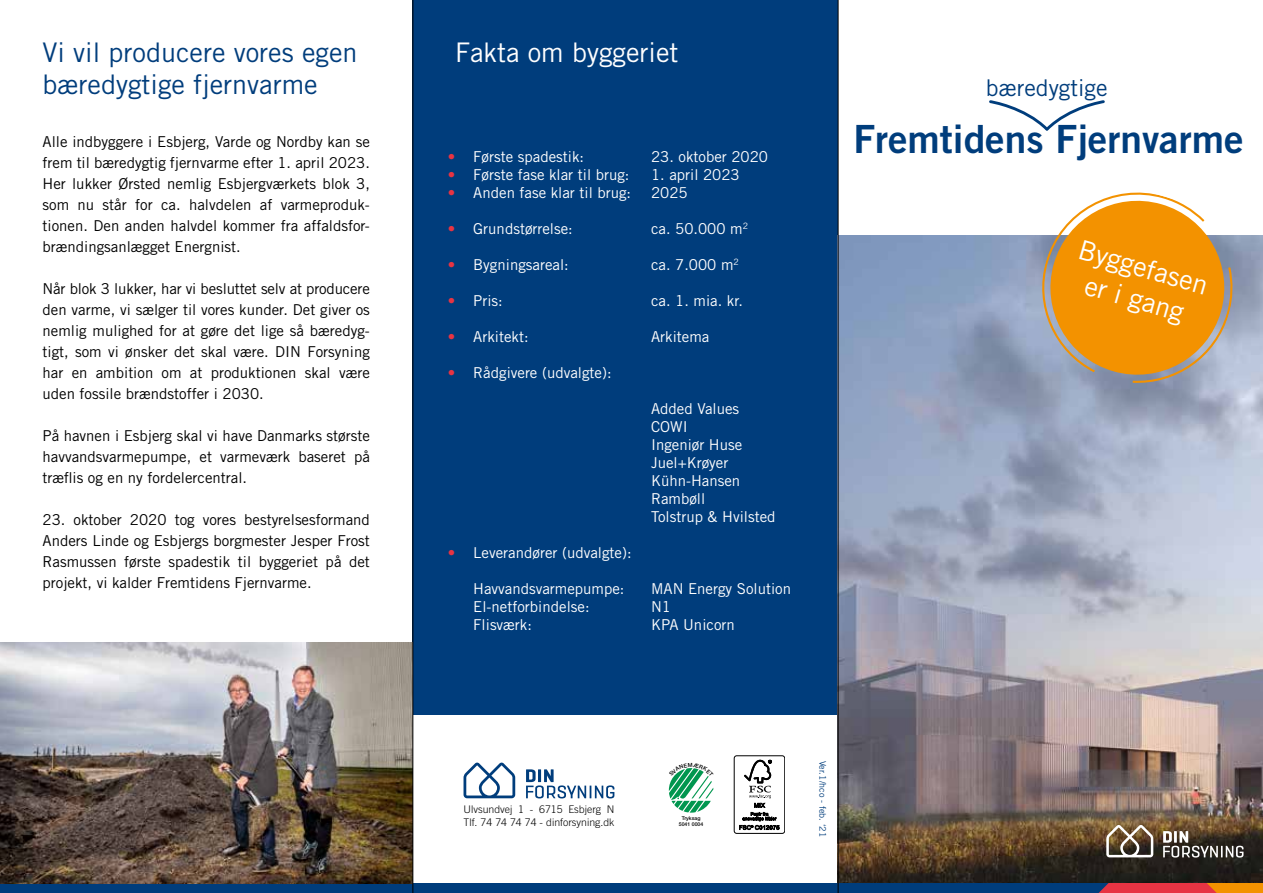
<style>
.page{position:relative;width:1263px;height:893px;background:#fff}
.page>*{position:absolute;margin:0;border:0;box-sizing:border-box;transform-origin:0 0}
.t1{font:38.85px "Trade Gothic LT Std Bd 2";color:#003d7c}
.t2{font:27px/32.4px "Trade Gothic LT Std";color:#003d7c}
.t3{font:27px/32.4px "Trade Gothic LT Std";color:#fff;text-align:center}
.t4{font:23.1px "Trade Gothic LT Std";color:#003d7c}
.t5{font:15px/21px "Trade Gothic LT Std";color:#000;text-align:justify}
.t6{font:15px/18px "Trade Gothic LT Std";color:#fff}
.t7{font:300 10.5px/12.6px "Trade Gothic LT Std";color:#000}
.t8{font:9px "Trade Gothic LT Std";color:#003d7c}
.t9{font:500 5.25px/6.3px "Helvetica Neue LT Std";color:#000;text-align:center}
.s1{color:#e73443}
</style>
<div class="page">
<div style="left:412px;top:0;width:426px;height:714px;background:#003d7c"></div>
<img style="left:839px;top:236px;width:424px;height:647px">
<svg style="left:1032px;top:192px;width:203px;height:192px;background:#dea44d"></svg>
<svg style="left:1163px;top:831px;width:80px;height:26px;background:#676058"></svg>
<svg style="left:1106px;top:825px;width:47px;height:32px"></svg>
<svg style="left:934px;top:883px;width:329px;height:10px;background:#714755"></svg>
<div style="left:625px;top:883px;width:309px;height:10px;background:#003d7c"></div>
<div style="left:0;top:883px;width:655px;height:10px;background:#003d7c"></div>
<svg style="left:526px;top:769px;width:88px;height:29px"></svg>
<svg style="left:463px;top:763px;width:52px;height:35px"></svg>
<img style="left:0;top:642px;width:412px;height:241px">
<div style="left:734px;top:755px;width:51px;height:79px;border:1px solid #000;border-radius:3px"></div>
<svg style="left:739px;top:760px;width:40px;height:70px"></svg>
<hr style="left:412px;top:0;width:1px;height:893px;background:#000">
<hr style="left:838px;top:0;width:1px;height:893px;background:#000">
<svg style="left:989px;top:100px;width:116px;height:31px"></svg>
<svg style="left:669px;top:768px;width:45px;height:45px"></svg>
<h2 class="t2" style="left:43px;top:36px;width:316px">Vi vil producere vores egen bæredygtige fjernvarme</h2>
<p class="t5" style="left:43px;top:131px;width:329px">Alle indbyggere i Esbjerg, Varde og Nordby kan se frem til bæredygtig fjernvarme efter 1. april 2023.<br>Her lukker Ørsted nemlig Esbjergværkets blok 3, som nu står for ca. halvdelen af varmeproduk&shy;tionen. Den anden halvdel kommer fra affaldsfor&shy;brændingsanlægget Energnist.</p>
<p class="t5" style="left:43px;top:278px;width:329px">Når blok 3 lukker, har vi besluttet selv at producere den varme, vi sælger til vores kunder. Det giver os nemlig mulighed for at gøre det lige så bæredyg&shy;tigt, som vi ønsker det skal være. DIN Forsyning har en ambition om at produktionen skal være uden fossile brændstoffer i 2030.</p>
<p class="t5" style="left:43px;top:425px;width:329px">På havnen i Esbjerg skal vi have Danmarks største havvandsvarmepumpe, et varmeværk baseret på træflis og en ny fordelercentral.</p>
<p class="t5" style="left:43px;top:509px;width:329px">23. oktober 2020 tog vores bestyrelsesformand Anders Linde og Esbjergs borgmester Jesper Frost Rasmussen første spadestik til byggeriet på det projekt, vi kalder Fremtidens Fjernvarme.</p>
<h2 class="t3" style="left:455px;top:36px;width:225px">Fakta om byggeriet</h2>
<p class="t6" style="left:448px;top:147px;width:138px"><span class="s1">•</span> Første spadestik:</p>
<p class="t6" style="left:651px;top:147px;width:119px">23. oktober 2020</p>
<p class="t6" style="left:448px;top:165px;width:183px"><span class="s1">•</span> Første fase klar til brug:</p>
<p class="t6" style="left:651px;top:165px;width:90px">1. april 2023</p>
<p class="t6" style="left:448px;top:183px;width:185px"><span class="s1">•</span> Anden fase klar til brug:</p>
<p class="t6" style="left:651px;top:183px;width:38px">2025</p>
<p class="t6" style="left:448px;top:219px;width:127px"><span class="s1">•</span> Grundstørrelse:</p>
<p class="t6" style="left:651px;top:219px;width:98px">ca. 50.000 m<sup>2</sup></p>
<p class="t6" style="left:448px;top:255px;width:122px"><span class="s1">•</span> Bygningsareal:</p>
<p class="t6" style="left:651px;top:255px;width:89px">ca. 7.000 m<sup>2</sup></p>
<p class="t6" style="left:448px;top:291px;width:57px"><span class="s1">•</span> Pris:</p>
<p class="t6" style="left:651px;top:291px;width:94px">ca. 1. mia. kr.</p>
<p class="t6" style="left:448px;top:327px;width:82px"><span class="s1">•</span> Arkitekt:</p>
<p class="t6" style="left:651px;top:327px;width:60px">Arkitema</p>
<p class="t6" style="left:448px;top:363px;width:165px"><span class="s1">•</span> Rådgivere (udvalgte):</p>
<p class="t6" style="left:651px;top:399px;width:126px">Added Values<br>COWI<br>Ingeniør Huse<br>Juel+Krøyer<br>Kühn-Hansen<br>Rambøll<br>Tolstrup &amp; Hvilsted</p>
<p class="t6" style="left:448px;top:543px;width:185px"><span class="s1">•</span> Leverandører (udvalgte):</p>
<p class="t6" style="left:473px;top:579px;width:153px">Havvandsvarmepumpe:</p>
<p class="t6" style="left:651px;top:579px;width:141px">MAN Energy Solution</p>
<p class="t6" style="left:473px;top:597px;width:118px">El-netforbindelse:</p>
<p class="t6" style="left:651px;top:597px;width:21px">N1</p>
<p class="t6" style="left:473px;top:615px;width:60px">Flisværk:</p>
<p class="t6" style="left:651px;top:615px;width:85px">KPA Unicorn</p>
<h3 class="t4" style="left:986px;top:74px;width:123px">bæredygtige</h3>
<h1 class="t1" style="left:853px;top:115px;width:392px">Fremtidens Fjernvarme</h1>
<h2 class="t3" style="left:1084px;top:233px;width:135px;rotate:16deg">Byggefasen er i gang</h2>
<p class="t7" style="left:463px;top:803px;width:152px">Ulvsundvej 1 - 6715 Esbjerg N<br>Tlf. 74 74 74 74 - dinforsyning.dk</p>
<p class="t9" style="left:679px;top:814px;width:26px">Tryksag<br>5041 0004</p>
<p class="t8" style="left:828px;top:761px;width:78px;rotate:90deg">Ver.1/hco - feb. ‘21</p>
</div>
